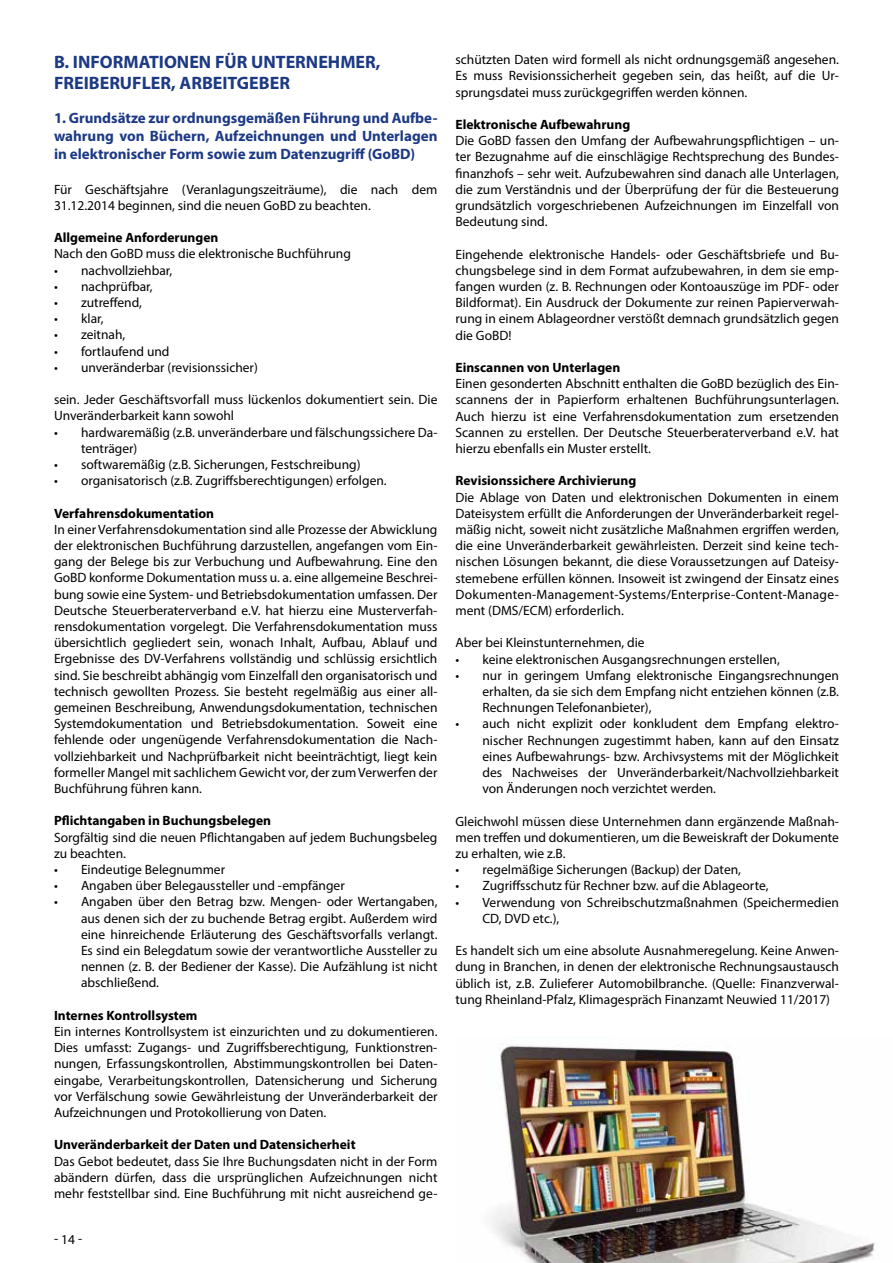
<style>
.page{position:relative;width:893px;height:1263px;background:#fff}
.page>*{position:absolute;margin:0;border:0;box-sizing:border-box;transform-origin:0 0}
.t1{font:700 18px/21.6px "Myriad Pro";color:#1c3984}
.t2{font:700 15px/18px "Myriad Pro";color:#1c3984;text-align:justify}
.t3{font:13.5px/16.2px "Myriad Pro";color:#000;text-align:justify}
.t4{font:700 13.5px "Myriad Pro";color:#000}
</style>
<div class="page">
<img style="left:491px;top:1044px;width:384px;height:219px">
<h1 class="t1" style="left:54px;top:50px;width:328px">B. INFORMATIONEN FÜR UNTERNEHMER,<br>FREIBERUFLER, ARBEITGEBER</h1>
<p class="t2" style="left:54px;top:109px;width:385px">1. Grundsätze zur ordnungsgemäßen Führung und Aufbe&shy;wahrung von Büchern, Aufzeichnungen und Unterlagen in elektronischer Form sowie zum Datenzugriff (GoBD)</p>
<p class="t3" style="left:54px;top:181px;width:385px">Für Geschäftsjahre (Veranlagungszeiträume), die nach dem<br>31.12.2014 beginnen, sind die neuen GoBD zu beachten.</p>
<p class="t4" style="left:54px;top:229px;width:166px">Allgemeine Anforderungen</p>
<p class="t3" style="left:54px;top:245px;width:298px">Nach den GoBD muss die elektronische Buchführung</p>
<p class="t3" style="left:54px;top:262px;width:120px">• nachvollziehbar,</p>
<p class="t3" style="left:54px;top:278px;width:100px">• nachprüfbar,</p>
<p class="t3" style="left:54px;top:294px;width:89px">• zutreffend,</p>
<p class="t3" style="left:54px;top:310px;width:51px">• klar,</p>
<p class="t3" style="left:54px;top:326px;width:73px">• zeitnah,</p>
<p class="t3" style="left:54px;top:343px;width:117px">• fortlaufend und</p>
<p class="t3" style="left:54px;top:359px;width:205px">• unveränderbar (revisionssicher)</p>
<p class="t3" style="left:54px;top:391px;width:385px">sein. Jeder Geschäftsvorfall muss lückenlos dokumentiert sein. Die<br>Unveränderbarkeit kann sowohl</p>
<p class="t3" style="left:81px;top:424px;width:358px;text-indent:-27px">• hardwaremäßig (z.B. unveränderbare und fälschungssichere Da&shy;tenträger)</p>
<p class="t3" style="left:54px;top:456px;width:308px">• softwaremäßig (z.B. Sicherungen, Festschreibung)</p>
<p class="t3" style="left:54px;top:472px;width:334px">• organisatorisch (z.B. Zugriffsberechtigungen) erfolgen.</p>
<p class="t4" style="left:54px;top:504px;width:162px">Verfahrensdokumentation</p>
<p class="t3" style="left:54px;top:521px;width:385px">In einer Verfahrensdokumentation sind alle Prozesse der Abwicklung der elektronischen Buchführung darzustellen, angefangen vom Ein&shy;gang der Belege bis zur Verbuchung und Aufbewahrung. Eine den GoBD konforme Dokumentation muss u. a. eine allgemeine Beschrei&shy;bung sowie eine System- und Betriebsdokumentation umfassen. Der Deutsche Steuerberaterverband e.V. hat hierzu eine Musterverfah&shy;rensdokumentation vorgelegt. Die Verfahrensdokumentation muss übersichtlich gegliedert sein, wonach Inhalt, Aufbau, Ablauf und Ergebnisse des DV-Verfahrens vollständig und schlüssig ersichtlich sind. Sie beschreibt abhängig vom Einzelfall den organisatorisch und technisch gewollten Prozess. Sie besteht regelmäßig aus einer all&shy;gemeinen Beschreibung, Anwendungsdokumentation, technischen Systemdokumentation und Betriebsdokumentation. Soweit eine fehlende oder ungenügende Verfahrensdokumentation die Nach&shy;vollziehbarkeit und Nachprüfbarkeit nicht beeinträchtigt, liegt kein formeller Mangel mit sachlichem Gewicht vor, der zum Verwerfen der Buchführung führen kann.</p>
<p class="t4" style="left:54px;top:812px;width:219px">Pflichtangaben in Buchungsbelegen</p>
<p class="t3" style="left:54px;top:829px;width:385px">Sorgfältig sind die neuen Pflichtangaben auf jedem Buchungsbeleg zu beachten.</p>
<p class="t3" style="left:54px;top:861px;width:173px">• Eindeutige Belegnummer</p>
<p class="t3" style="left:54px;top:877px;width:292px">• Angaben über Belegaussteller und -empfänger</p>
<p class="t3" style="left:81px;top:893px;width:358px;text-indent:-27px">• Angaben über den Betrag bzw. Mengen- oder Wertangaben, aus denen sich der zu buchende Betrag ergibt. Außerdem wird eine hinreichende Erläuterung des Geschäftsvorfalls verlangt.<br>Es sind ein Belegdatum sowie der verantwortliche Aussteller zu nennen (z. B. der Bediener der Kasse). Die Aufzählung ist nicht abschließend.</p>
<p class="t4" style="left:54px;top:1006px;width:145px">Internes Kontrollsystem</p>
<p class="t3" style="left:54px;top:1023px;width:385px">Ein internes Kontrollsystem ist einzurichten und zu dokumentieren.<br>Dies umfasst: Zugangs- und Zugriffsberechtigung, Funktionstren&shy;nungen, Erfassungskontrollen, Abstimmungskontrollen bei Daten&shy;eingabe, Verarbeitungskontrollen, Datensicherung und Sicherung vor Verfälschung sowie Gewährleistung der Unveränderbarkeit der Aufzeichnungen und Protokollierung von Daten.</p>
<p class="t4" style="left:54px;top:1136px;width:303px">Unveränderbarkeit der Daten und Datensicherheit</p>
<p class="t3" style="left:54px;top:1153px;width:385px">Das Gebot bedeutet, dass Sie Ihre Buchungsdaten nicht in der Form abändern dürfen, dass die ursprünglichen Aufzeichnungen nicht mehr feststellbar sind. Eine Buchführung mit nicht ausreichend ge-</p>
<p class="t3" style="left:54px;top:1231px;width:30px">- 14 -</p>
<p class="t3" style="left:455px;top:51px;width:385px">schützten Daten wird formell als nicht ordnungsgemäß angesehen.<br>Es muss Revisionssicherheit gegeben sein, das heißt, auf die Ur&shy;sprungsdatei muss zurückgegriffen werden können.</p>
<p class="t4" style="left:455px;top:116px;width:176px">Elektronische Aufbewahrung</p>
<p class="t3" style="left:455px;top:132px;width:385px">Die GoBD fassen den Umfang der Aufbewahrungspflichtigen – un&shy;ter Bezugnahme auf die einschlägige Rechtsprechung des Bundes&shy;finanzhofs – sehr weit. Aufzubewahren sind danach alle Unterlagen, die zum Verständnis und der Überprüfung der für die Besteuerung grundsätzlich vorgeschriebenen Aufzeichnungen im Einzelfall von Bedeutung sind.</p>
<p class="t3" style="left:455px;top:246px;width:385px">Eingehende elektronische Handels- oder Geschäftsbriefe und Bu&shy;chungsbelege sind in dem Format aufzubewahren, in dem sie emp&shy;fangen wurden (z. B. Rechnungen oder Kontoauszüge im PDF- oder Bildformat). Ein Ausdruck der Dokumente zur reinen Papierverwah&shy;rung in einem Ablageordner verstößt demnach grundsätzlich gegen die GoBD!</p>
<p class="t4" style="left:455px;top:359px;width:166px">Einscannen von Unterlagen</p>
<p class="t3" style="left:455px;top:375px;width:385px">Einen gesonderten Abschnitt enthalten die GoBD bezüglich des Ein&shy;scannens der in Papierform erhaltenen Buchführungsunterlagen.<br>Auch hierzu ist eine Verfahrensdokumentation zum ersetzenden Scannen zu erstellen. Der Deutsche Steuerberaterverband e.V. hat hierzu ebenfalls ein Muster erstellt.</p>
<p class="t4" style="left:455px;top:472px;width:182px">Revisionssichere Archivierung</p>
<p class="t3" style="left:455px;top:489px;width:385px">Die Ablage von Daten und elektronischen Dokumenten in einem Dateisystem erfüllt die Anforderungen der Unveränderbarkeit regel&shy;mäßig nicht, soweit nicht zusätzliche Maßnahmen ergriffen werden, die eine Unveränderbarkeit gewährleisten. Derzeit sind keine tech&shy;nischen Lösungen bekannt, die diese Voraussetzungen auf Dateisy&shy;stemebene erfüllen können. Insoweit ist zwingend der Einsatz eines Dokumenten-Management-Systems/Enterprise-Content-Manage&shy;ment (DMS/ECM) erforderlich.</p>
<p class="t3" style="left:455px;top:634px;width:191px">Aber bei Kleinstunternehmen, die</p>
<p class="t3" style="left:455px;top:651px;width:326px">• keine elektronischen Ausgangsrechnungen erstellen,</p>
<p class="t3" style="left:482px;top:667px;width:358px;text-indent:-27px">• nur in geringem Umfang elektronische Eingangsrechnungen erhalten, da sie sich dem Empfang nicht entziehen können (z.B.<br>Rechnungen Telefonanbieter),</p>
<p class="t3" style="left:482px;top:715px;width:358px;text-indent:-27px">• auch nicht explizit oder konkludent dem Empfang elektro&shy;nischer Rechnungen zugestimmt haben, kann auf den Einsatz eines Aufbewahrungs- bzw. Archivsystems mit der Möglichkeit des Nachweises der Unveränderbarkeit/Nachvollziehbarkeit von Änderungen noch verzichtet werden.</p>
<p class="t3" style="left:455px;top:813px;width:385px">Gleichwohl müssen diese Unternehmen dann ergänzende Maßnah&shy;men treffen und dokumentieren, um die Beweiskraft der Dokumente zu erhalten, wie z.B.</p>
<p class="t3" style="left:455px;top:861px;width:287px">• regelmäßige Sicherungen (Backup) der Daten,</p>
<p class="t3" style="left:455px;top:877px;width:314px">• Zugriffsschutz für Rechner bzw. auf die Ablageorte,</p>
<p class="t3" style="left:482px;top:894px;width:358px;text-indent:-27px">• Verwendung von Schreibschutzmaßnahmen (Speichermedien<br>CD, DVD etc.),</p>
<p class="t3" style="left:455px;top:942px;width:385px">Es handelt sich um eine absolute Ausnahmeregelung. Keine Anwen&shy;dung in Branchen, in denen der elektronische Rechnungsaustausch üblich ist, z.B. Zulieferer Automobilbranche. (Quelle: Finanzverwal&shy;tung Rheinland-Pfalz, Klimagespräch Finanzamt Neuwied 11/2017)</p>
</div>
